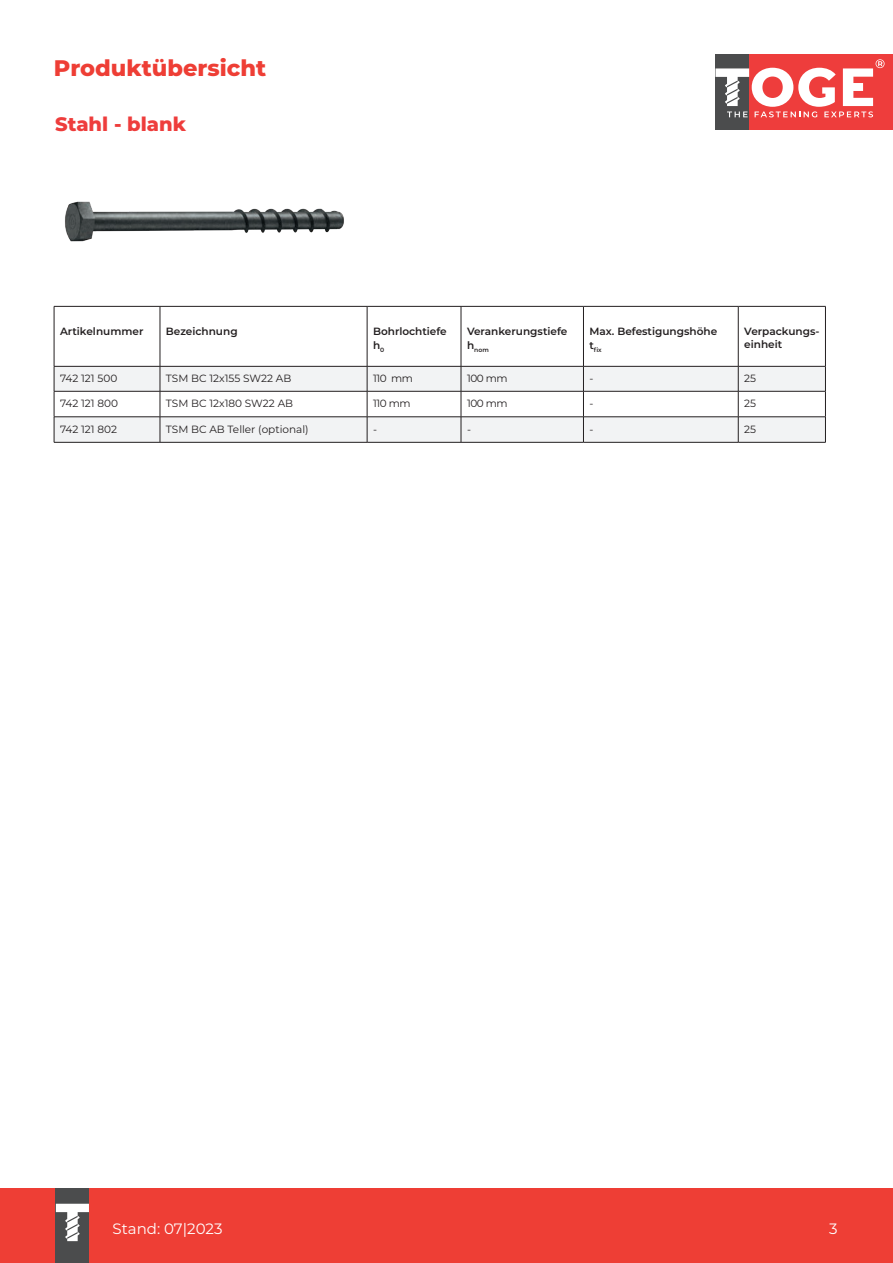
<style>
.page{position:relative;width:893px;height:1263px;background:#fff}
.page>*{position:absolute;margin:0;border:0;box-sizing:border-box;transform-origin:0 0}
.t1{font:800 22.5px "Montserrat";color:#ee3e35}
.t2{font:800 19.5px "Montserrat";color:#ee3d3c}
.t3{font:15px "Montserrat";color:#fff}
.t4{font:10.5px "Montserrat";color:#231f20}
.t5{font:600 10.5px/13.5px "Montserrat";color:#231f20}
.t6{font:600 6.15px "Montserrat";color:#231f20}
</style>
<div class="page">
<div style="left:0;top:1189px;width:893px;height:74px;background:#ee3e35"></div>
<div style="left:56px;top:1189px;width:33px;height:74px;background:#4b4c4d"></div>
<svg style="left:56px;top:1204px;width:33px;height:37px"></svg>
<img style="left:65px;top:201px;width:279px;height:41px">
<div style="left:715px;top:54px;width:178px;height:76px;background:#ee3d3c"></div>
<div style="left:715px;top:54px;width:34px;height:76px;background:#4b4c4d"></div>
<svg style="left:715px;top:59px;width:169px;height:58px"></svg>
<svg style="left:55px;top:367px;width:770px;height:75px;fill:#f2f3f4"></svg>
<hr style="left:54px;top:391px;width:106px;height:1px;background:#231f20">
<hr style="left:160px;top:391px;width:207px;height:1px;background:#231f20">
<hr style="left:367px;top:391px;width:94px;height:1px;background:#231f20">
<hr style="left:461px;top:391px;width:122px;height:1px;background:#231f20">
<hr style="left:583px;top:391px;width:155px;height:1px;background:#231f20">
<hr style="left:738px;top:391px;width:88px;height:1px;background:#231f20">
<hr style="left:54px;top:416px;width:106px;height:1px;background:#231f20">
<svg style="left:54px;top:367px;width:1px;height:75px"></svg>
<hr style="left:160px;top:416px;width:207px;height:1px;background:#231f20">
<svg style="left:160px;top:367px;width:1px;height:75px"></svg>
<hr style="left:367px;top:416px;width:94px;height:1px;background:#231f20">
<svg style="left:367px;top:367px;width:1px;height:75px"></svg>
<hr style="left:461px;top:416px;width:122px;height:1px;background:#231f20">
<svg style="left:461px;top:367px;width:1px;height:75px"></svg>
<hr style="left:583px;top:416px;width:155px;height:1px;background:#231f20">
<svg style="left:583px;top:367px;width:1px;height:75px"></svg>
<hr style="left:738px;top:416px;width:88px;height:1px;background:#231f20">
<svg style="left:738px;top:367px;width:1px;height:75px"></svg>
<svg style="left:825px;top:367px;width:1px;height:75px"></svg>
<hr style="left:54px;top:442px;width:106px;height:1px;background:#231f20">
<hr style="left:160px;top:442px;width:207px;height:1px;background:#231f20">
<hr style="left:367px;top:442px;width:94px;height:1px;background:#231f20">
<hr style="left:461px;top:442px;width:122px;height:1px;background:#231f20">
<hr style="left:583px;top:442px;width:155px;height:1px;background:#231f20">
<hr style="left:738px;top:442px;width:88px;height:1px;background:#231f20">
<hr style="left:54px;top:306px;width:106px;height:1px;background:#231f20">
<hr style="left:54px;top:307px;width:1px;height:59px;background:#231f20">
<hr style="left:160px;top:306px;width:207px;height:1px;background:#231f20">
<hr style="left:160px;top:307px;width:1px;height:59px;background:#231f20">
<hr style="left:367px;top:306px;width:94px;height:1px;background:#231f20">
<hr style="left:367px;top:307px;width:1px;height:59px;background:#231f20">
<hr style="left:461px;top:306px;width:122px;height:1px;background:#231f20">
<hr style="left:461px;top:307px;width:1px;height:59px;background:#231f20">
<hr style="left:583px;top:306px;width:155px;height:1px;background:#231f20">
<hr style="left:583px;top:307px;width:1px;height:59px;background:#231f20">
<hr style="left:738px;top:306px;width:88px;height:1px;background:#231f20">
<hr style="left:738px;top:307px;width:1px;height:59px;background:#231f20">
<hr style="left:825px;top:307px;width:1px;height:59px;background:#231f20">
<hr style="left:54px;top:366px;width:106px;height:1px;background:#231f20">
<hr style="left:160px;top:366px;width:207px;height:1px;background:#231f20">
<hr style="left:367px;top:366px;width:94px;height:1px;background:#231f20">
<hr style="left:461px;top:366px;width:122px;height:1px;background:#231f20">
<hr style="left:583px;top:366px;width:155px;height:1px;background:#231f20">
<hr style="left:738px;top:366px;width:88px;height:1px;background:#231f20">
<h1 class="t1" style="left:54px;top:58px;width:214px">Produktübersicht</h1>
<h2 class="t2" style="left:55px;top:115px;width:133px">Stahl - blank</h2>
<p class="t5" style="left:60px;top:325px;width:85px">Artikelnummer</p>
<p class="t5" style="left:166px;top:325px;width:73px">Bezeichnung</p>
<p class="t5" style="left:373px;top:325px;width:75px">Bohrlochtiefe h<sub>0</sub></p>
<p class="t5" style="left:467px;top:325px;width:102px">Verankerungstiefe</p>
<p class="t6" style="left:467px;top:347px;width:23px"><sup>h</sup>nom</p>
<p class="t5" style="left:589px;top:325px;width:129px">Max. Befestigungshöhe</p>
<p class="t6" style="left:589px;top:347px;width:14px"><sup>t</sup>fix</p>
<p class="t5" style="left:744px;top:326px;width:77px;line-height:12.6px">Verpackungs&shy;einheit</p>
<p class="t4" style="left:60px;top:373px;width:59px">742 121 500</p>
<p class="t4" style="left:166px;top:373px;width:127px">TSM BC 12x155 SW22 AB</p>
<p class="t4" style="left:373px;top:373px;width:41px">110 mm</p>
<p class="t4" style="left:467px;top:373px;width:42px">100 mm</p>
<p class="t4" style="left:589px;top:373px;width:6px">-</p>
<p class="t4" style="left:744px;top:373px;width:13px">25</p>
<p class="t4" style="left:60px;top:399px;width:60px">742 121 800</p>
<p class="t4" style="left:166px;top:399px;width:129px">TSM BC 12x180 SW22 AB</p>
<p class="t4" style="left:373px;top:399px;width:39px">110 mm</p>
<p class="t4" style="left:467px;top:399px;width:42px">100 mm</p>
<p class="t4" style="left:589px;top:399px;width:6px">-</p>
<p class="t4" style="left:744px;top:399px;width:13px">25</p>
<p class="t4" style="left:60px;top:424px;width:59px">742 121 802</p>
<p class="t4" style="left:166px;top:424px;width:144px">TSM BC AB Teller (optional)</p>
<p class="t4" style="left:373px;top:424px;width:6px">-</p>
<p class="t4" style="left:467px;top:424px;width:6px">-</p>
<p class="t4" style="left:589px;top:424px;width:6px">-</p>
<p class="t4" style="left:744px;top:424px;width:13px">25</p>
<h3 class="t3" style="left:113px;top:1221px;width:112px">Stand: 07|2023</h3>
<h3 class="t3" style="left:829px;top:1221px;width:10px">3</h3>
</div>
